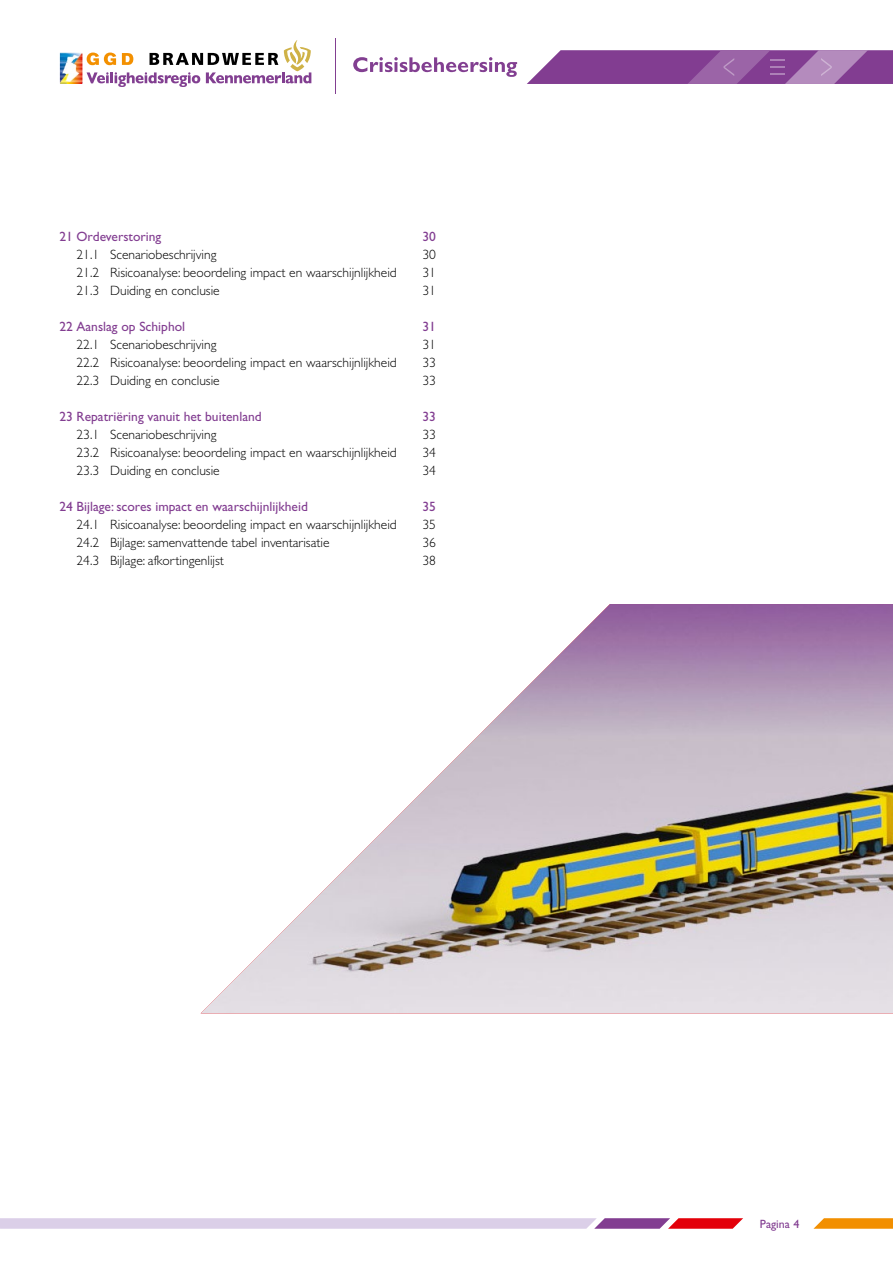
<style>
.page{position:relative;width:893px;height:1263px;background:#fff}
.page>*{position:absolute;margin:0;border:0;box-sizing:border-box;transform-origin:0 0}
.t1{font:300 13.5px "Gill Sans Std";color:#000}
.t2{font:13.5px "Gill Sans Std";color:#823d91}
.t3{font:12px "Gill Sans Std";color:#823d91}
</style>
<div class="page">
<svg style="left:813px;top:1218px;width:80px;height:11px"></svg>
<svg style="left:0;top:1218px;width:743px;height:11px;background:#d6b4cf"></svg>
<svg style="left:527px;top:50px;width:366px;height:34px;background:#9357a0"></svg>
<svg style="left:353px;top:57px;width:164px;height:20px"></svg>
<svg style="left:60px;top:40px;width:251px;height:47px"></svg>
<hr style="left:336px;top:38px;width:1px;height:55px;background:#823f91">
<img style="left:60px;top:53px;width:22px;height:29px">
<img style="left:201px;top:604px;width:692px;height:409px">
<p class="t2" style="left:60px;top:229px;width:103px">21 Ordeverstoring</p>
<p class="t2" style="left:422px;top:229px;width:15px">30</p>
<p class="t1" style="left:77px;top:247px;width:141px">21.1 Scenariobeschrijving</p>
<p class="t1" style="left:422px;top:247px;width:15px">30</p>
<p class="t1" style="left:77px;top:265px;width:322px">21.2 Risicoanalyse: beoordeling impact en waarschijnlijkheid</p>
<p class="t1" style="left:422px;top:265px;width:15px">31</p>
<p class="t1" style="left:77px;top:283px;width:145px">21.3 Duiding en conclusie</p>
<p class="t1" style="left:422px;top:283px;width:15px">31</p>
<p class="t2" style="left:60px;top:319px;width:127px">22 Aanslag op Schiphol</p>
<p class="t2" style="left:422px;top:319px;width:15px">31</p>
<p class="t1" style="left:77px;top:337px;width:141px">22.1 Scenariobeschrijving</p>
<p class="t1" style="left:422px;top:337px;width:15px">31</p>
<p class="t1" style="left:77px;top:355px;width:322px">22.2 Risicoanalyse: beoordeling impact en waarschijnlijkheid</p>
<p class="t1" style="left:422px;top:355px;width:15px">33</p>
<p class="t1" style="left:77px;top:373px;width:145px">22.3 Duiding en conclusie</p>
<p class="t1" style="left:422px;top:373px;width:15px">33</p>
<p class="t2" style="left:60px;top:409px;width:204px">23 Repatriëring vanuit het buitenland</p>
<p class="t2" style="left:422px;top:409px;width:15px">33</p>
<p class="t1" style="left:77px;top:427px;width:141px">23.1 Scenariobeschrijving</p>
<p class="t1" style="left:422px;top:427px;width:15px">33</p>
<p class="t1" style="left:77px;top:445px;width:322px">23.2 Risicoanalyse: beoordeling impact en waarschijnlijkheid</p>
<p class="t1" style="left:422px;top:445px;width:15px">34</p>
<p class="t1" style="left:77px;top:463px;width:145px">23.3 Duiding en conclusie</p>
<p class="t1" style="left:422px;top:463px;width:15px">34</p>
<p class="t2" style="left:60px;top:499px;width:250px">24 Bijlage: scores impact en waarschijnlijkheid</p>
<p class="t2" style="left:422px;top:499px;width:15px">35</p>
<p class="t1" style="left:77px;top:517px;width:322px">24.1 Risicoanalyse: beoordeling impact en waarschijnlijkheid</p>
<p class="t1" style="left:422px;top:517px;width:15px">35</p>
<p class="t1" style="left:77px;top:535px;width:254px">24.2 Bijlage: samenvattende tabel inventarisatie</p>
<p class="t1" style="left:422px;top:535px;width:15px">36</p>
<p class="t1" style="left:77px;top:553px;width:149px">24.3 Bijlage: afkortingenlijst</p>
<p class="t1" style="left:422px;top:553px;width:15px">38</p>
<p class="t3" style="left:760px;top:1216px;width:41px">Pagina 4</p>
</div>
